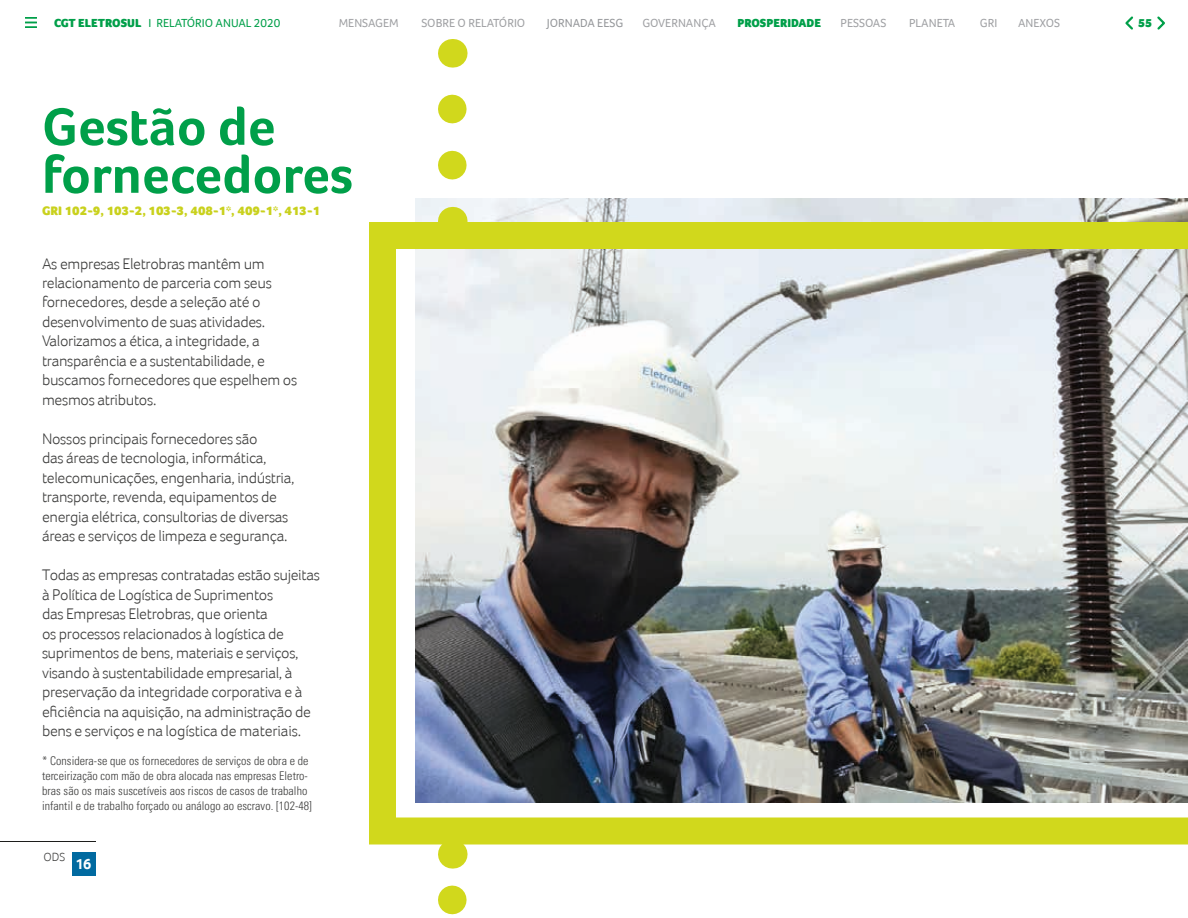
<style>
.page{position:relative;width:1188px;height:918px;background:#fff}
.page>*{position:absolute;margin:0;border:0;box-sizing:border-box;transform-origin:0 0}
.t1{font:700 54px/48px "Foco";color:#009f49}
.t2{font:300 15.75px/19.5px "Foco";letter-spacing:-.02em;color:#3d3d3c}
.t3{font:700 15.15px "Foco";color:#fff}
.t4{font:900 12.75px "Foco";color:#c9d11d}
.t5{font:12px/15px "Univers LT 47 Lt Cn";letter-spacing:.005em;color:#3d3d3c}
.t6{font:12px "Foco";color:#9fa0a3}
.t7{font:12px "Foco";color:#009f49}
.t8{font:900 12px "Foco";color:#009f49}
.t9{font:12px "Foco";color:#949699}
.t10{font:300 12px "Foco";color:#3d3d3c}
.s1{font-weight:900}
</style>
<div class="page">
<svg style="left:25px;top:17px;width:12px;height:11px"></svg>
<svg style="left:1157px;top:16px;width:8px;height:14px"></svg>
<svg style="left:1125px;top:16px;width:9px;height:14px"></svg>
<div style="left:72px;top:852px;width:24px;height:24px;background:#016aa0"></div>
<hr style="left:0;top:841px;width:96px;height:1px;background:#1d1d1b">
<img style="left:416px;top:198px;width:772px;height:24px">
<img style="left:369px;top:222px;width:819px;height:622px">
<svg style="left:438px;top:94px;width:29px;height:71px"></svg>
<svg style="left:452px;top:207px;width:1px;height:29px"></svg>
<svg style="left:452px;top:39px;width:1px;height:29px"></svg>
<svg style="left:438px;top:885px;width:29px;height:15px"></svg>
<svg style="left:452px;top:840px;width:1px;height:29px"></svg>
<p class="t7" style="left:54px;top:15px;width:228px"><span class="s1">CGT ELETROSUL</span> I RELATÓRIO ANUAL 2020</p>
<p class="t6" style="left:339px;top:15px;width:61px">MENSAGEM</p>
<p class="t6" style="left:421px;top:15px;width:105px">SOBRE O RELATÓRIO</p>
<p class="t9" style="left:547px;top:15px;width:78px">JORNADA EESG</p>
<p class="t6" style="left:642px;top:15px;width:75px">GOVERNANÇA</p>
<p class="t8" style="left:737px;top:15px;width:85px">PROSPERIDADE</p>
<p class="t6" style="left:841px;top:15px;width:47px">PESSOAS</p>
<p class="t6" style="left:909px;top:15px;width:48px">PLANETA</p>
<p class="t6" style="left:980px;top:15px;width:19px">GRI</p>
<p class="t6" style="left:1018px;top:15px;width:43px">ANEXOS</p>
<p class="t8" style="left:1138px;top:15px;width:16px">55</p>
<h1 class="t1" style="left:42px;top:102px;width:313px">Gestão de fornecedores</h1>
<p class="t4" style="left:42px;top:203px;width:280px">GRI 102-9, 103-2, 103-3, 408-1*, 409-1*, 413-1</p>
<p class="t2" style="left:42px;top:253px;width:257px">As empresas Eletrobras mantêm um relacionamento de parceria com seus fornecedores, desde a seleção até o desenvolvimento de suas atividades.<br>Valorizamos a ética, a integridade, a transparência e a sustentabilidade, e buscamos fornecedores que espelhem os mesmos atributos.</p>
<p class="t2" style="left:42px;top:429px;width:254px">Nossos principais fornecedores são<br>das áreas de tecnologia, informática, telecomunicações, engenharia, indústria, transporte, revenda, equipamentos de energia elétrica, consultorias de diversas áreas e serviços de limpeza e segurança.</p>
<p class="t2" style="left:42px;top:565px;width:279px">Todas as empresas contratadas estão sujeitas à Política de Logística de Suprimentos<br>das Empresas Eletrobras, que orienta<br>os processos relacionados à logística de suprimentos de bens, materiais e serviços, visando à sustentabilidade empresarial, à preservação da integridade corporativa e à eficiência na aquisição, na administração de bens e serviços e na logística de materiais.</p>
<p class="t5" style="left:42px;top:753px;width:271px">* Considera-se que os fornecedores de serviços de obra e de terceirização com mão de obra alocada nas empresas Eletro&shy;bras são os mais suscetíveis aos riscos de casos de trabalho infantil e de trabalho forçado ou análogo ao escravo. [102-48]</p>
<p class="t10" style="left:44px;top:850px;width:23px">ODS</p>
<p class="t3" style="left:76px;top:854px;width:17px">16</p>
</div>
